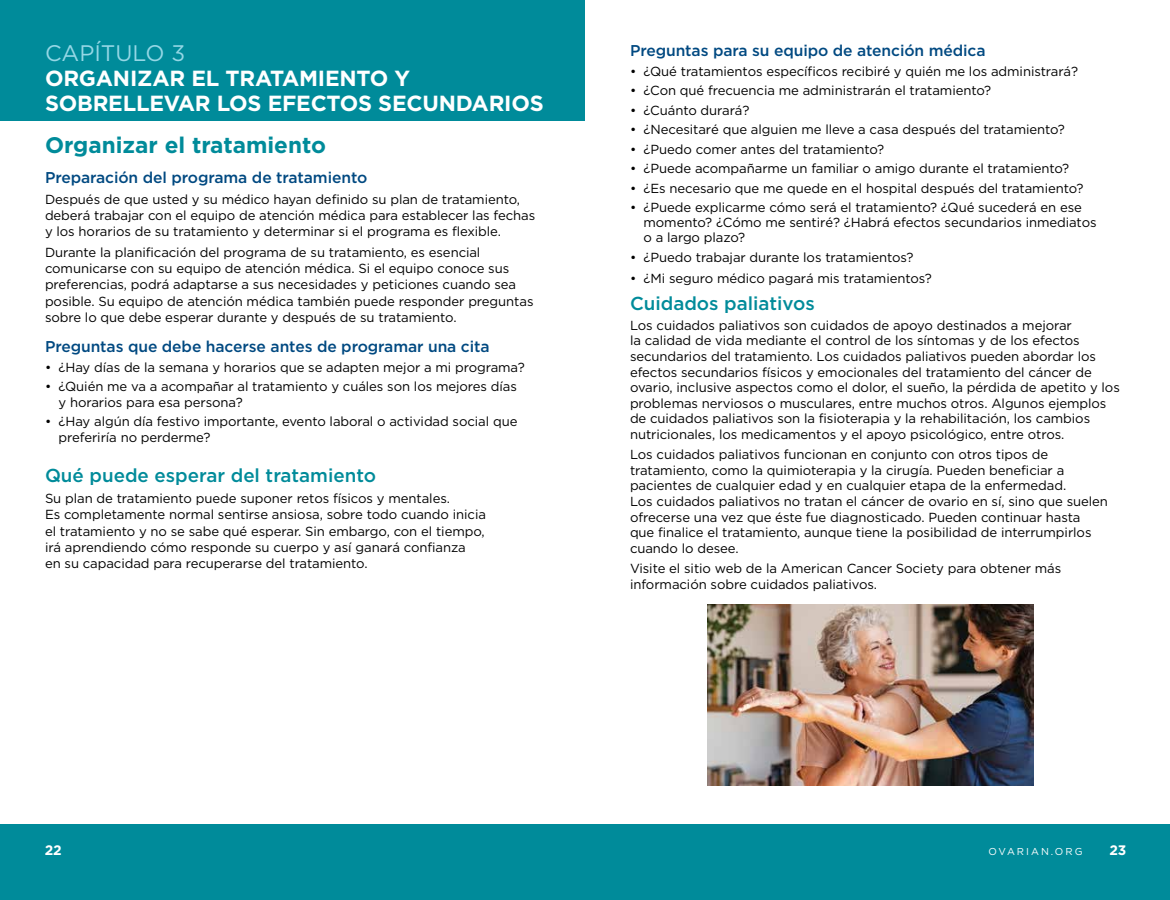
<style>
.page{position:relative;width:1170px;height:900px;background:#fff}
.page>*{position:absolute;margin:0;border:0;box-sizing:border-box;transform-origin:0 0}
.t1{font:700 22.5px "Gotham";color:#008b9a}
.t2{font:22.5px "Gotham";color:#95d7e5}
.t3{font:700 21.88px/25px "Gotham";letter-spacing:-.01em;color:#fff}
.t4{font:500 18.75px "Gotham";color:#008b9a}
.t5{font:500 15.62px "Gotham";letter-spacing:-.005em;color:#004981}
.t6{font:700 13.75px "Gotham";color:#fff}
.t7{font:13.12px/15.6px "Gotham";letter-spacing:-.005em;color:#000}
.t8{font:10px "Gotham";letter-spacing:.2em;color:#fff}
</style>
<div class="page">
<div style="left:0;top:825px;width:585px;height:75px;background:#008b9a"></div>
<div style="left:585px;top:825px;width:585px;height:75px;background:#008b9a"></div>
<div style="left:0;top:0;width:585px;height:120px;background:#008b9a"></div>
<img style="left:708px;top:604px;width:326px;height:181px">
<h1 class="t2" style="left:45px;top:41px;width:142px">CAPÍTULO 3</h1>
<h2 class="t3" style="left:45px;top:66px;width:500px">ORGANIZAR EL TRATAMIENTO Y<br>SOBRELLEVAR LOS EFECTOS SECUNDARIOS</h2>
<h1 class="t1" style="left:45px;top:132px;width:283px">Organizar el tratamiento</h1>
<p class="t5" style="left:45px;top:169px;width:324px">Preparación del programa de tratamiento</p>
<p class="t7" style="left:45px;top:191px;width:492px;line-height:16.2px">Después de que usted y su médico hayan definido su plan de tratamiento, deberá trabajar con el equipo de atención médica para establecer las fechas y los horarios de su tratamiento y determinar si el programa es flexible.</p>
<p class="t7" style="left:45px;top:244px;width:490px;line-height:16.2px">Durante la planificación del programa de su tratamiento, es esencial comunicarse con su equipo de atención médica. Si el equipo conoce sus preferencias, podrá adaptarse a sus necesidades y peticiones cuando sea posible. Su equipo de atención médica también puede responder preguntas sobre lo que debe esperar durante y después de su tratamiento.</p>
<p class="t5" style="left:45px;top:337px;width:446px">Preguntas que debe hacerse antes de programar una cita</p>
<p class="t7" style="left:45px;top:360px;width:481px">• ¿Hay días de la semana y horarios que se adapten mejor a mi programa?</p>
<p class="t7" style="left:59px;top:378px;width:460px;line-height:16.2px;text-indent:-14px">• ¿Quién me va a acompañar al tratamiento y cuáles son los mejores días y horarios para esa persona?</p>
<p class="t7" style="left:59px;top:413px;width:460px;line-height:16.2px;text-indent:-14px">• ¿Hay algún día festivo importante, evento laboral o actividad social que preferiría no perderme?</p>
<h3 class="t4" style="left:45px;top:465px;width:333px">Qué puede esperar del tratamiento</h3>
<p class="t7" style="left:45px;top:490px;width:442px;line-height:16.2px">Su plan de tratamiento puede suponer retos físicos y mentales.<br>Es completamente normal sentirse ansiosa, sobre todo cuando inicia el tratamiento y no se sabe qué esperar. Sin embargo, con el tiempo, irá aprendiendo cómo responde su cuerpo y así ganará confianza<br>en su capacidad para recuperarse del tratamiento.</p>
<p class="t5" style="left:630px;top:42px;width:357px">Preguntas para su equipo de atención médica</p>
<p class="t7" style="left:630px;top:63px;width:450px">• ¿Qué tratamientos específicos recibiré y quién me los administrará?</p>
<p class="t7" style="left:630px;top:83px;width:363px">• ¿Con qué frecuencia me administrarán el tratamiento?</p>
<p class="t7" style="left:630px;top:102px;width:121px">• ¿Cuánto durará?</p>
<p class="t7" style="left:630px;top:122px;width:437px">• ¿Necesitaré que alguien me lleve a casa después del tratamiento?</p>
<p class="t7" style="left:630px;top:141px;width:256px">• ¿Puedo comer antes del tratamiento?</p>
<p class="t7" style="left:630px;top:161px;width:441px">• ¿Puede acompañarme un familiar o amigo durante el tratamiento?</p>
<p class="t7" style="left:630px;top:180px;width:455px">• ¿Es necesario que me quede en el hospital después del tratamiento?</p>
<p class="t7" style="left:644px;top:200px;width:455px;line-height:15px;text-indent:-14px">• ¿Puede explicarme cómo será el tratamiento? ¿Qué sucederá en ese momento? ¿Cómo me sentiré? ¿Habrá efectos secundarios inmediatos o a largo plazo?</p>
<p class="t7" style="left:630px;top:249px;width:285px">• ¿Puedo trabajar durante los tratamientos?</p>
<p class="t7" style="left:630px;top:270px;width:303px">• ¿Mi seguro médico pagará mis tratamientos?</p>
<h3 class="t4" style="left:630px;top:292px;width:186px">Cuidados paliativos</h3>
<p class="t7" style="left:630px;top:317px;width:491px">Los cuidados paliativos son cuidados de apoyo destinados a mejorar<br>la calidad de vida mediante el control de los síntomas y de los efectos secundarios del tratamiento. Los cuidados paliativos pueden abordar los efectos secundarios físicos y emocionales del tratamiento del cáncer de ovario, inclusive aspectos como el dolor, el sueño, la pérdida de apetito y los problemas nerviosos o musculares, entre muchos otros. Algunos ejemplos de cuidados paliativos son la fisioterapia y la rehabilitación, los cambios nutricionales, los medicamentos y el apoyo psicológico, entre otros.</p>
<p class="t7" style="left:630px;top:447px;width:480px">Los cuidados paliativos funcionan en conjunto con otros tipos de tratamiento, como la quimioterapia y la cirugía. Pueden beneficiar a pacientes de cualquier edad y en cualquier etapa de la enfermedad.<br>Los cuidados paliativos no tratan el cáncer de ovario en sí, sino que suelen ofrecerse una vez que éste fue diagnosticado. Pueden continuar hasta que finalice el tratamiento, aunque tiene la posibilidad de interrumpirlos cuando lo desee.</p>
<p class="t7" style="left:630px;top:560px;width:433px">Visite el sitio web de la American Cancer Society para obtener más información sobre cuidados paliativos.</p>
<p class="t6" style="left:45px;top:842px;width:18px">22</p>
<p class="t8" style="left:988px;top:846px;width:96px">OVARIAN.ORG</p>
<p class="t6" style="left:1110px;top:842px;width:18px">23</p>
</div>
